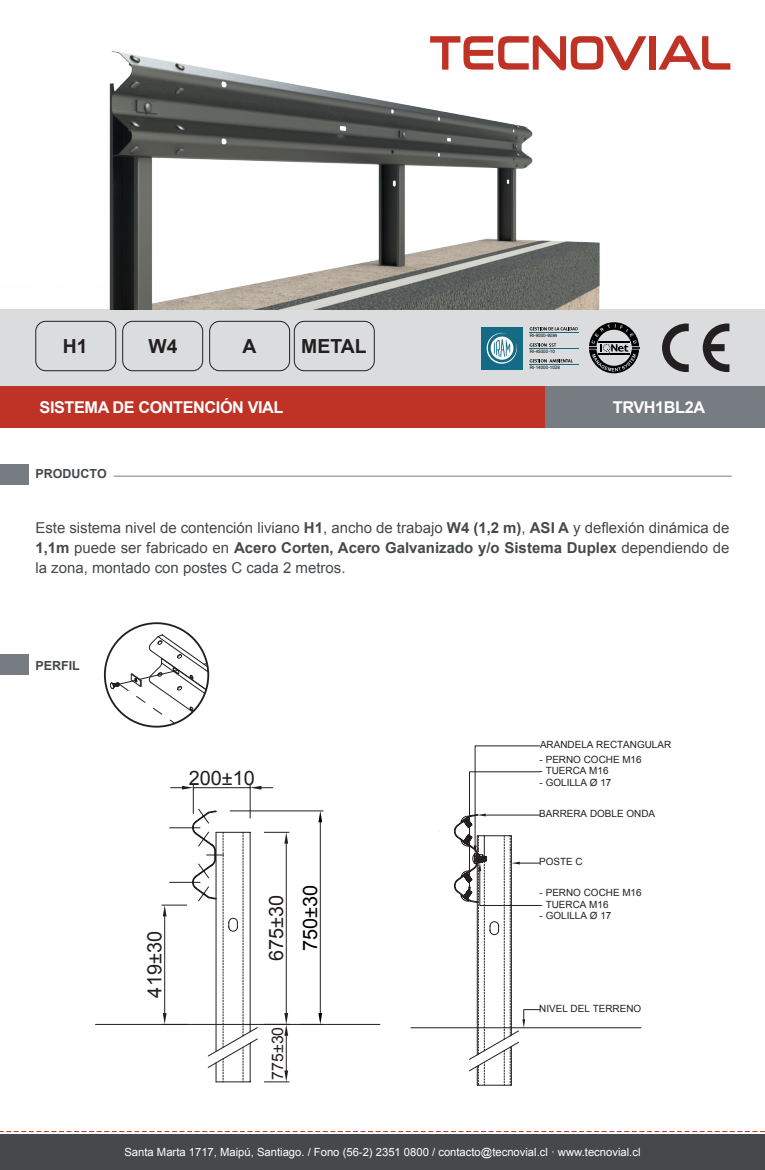
<style>
.page{position:relative;width:765px;height:1170px;background:#fff}
.page>*{position:absolute;margin:0;border:0;box-sizing:border-box;transform-origin:0 0}
.t1{font:19.88px "Arial";color:#231f20}
.t2{font:19.88px "Arial";color:#000001}
.t3{font:700 19.38px "Arial";color:#231f20}
.t4{font:700 16.25px "Arial";letter-spacing:-.025em;color:#fff}
.t5{font:15.88px "Arial";color:#231f20}
.t6{font:15px/20px "Arial";color:#45494c;text-align:justify}
.t7{font:700 12.5px "Arial";color:#45494c}
.t8{font:11.25px "Arial";color:#fff}
.t9{font:9.88px "Arial";color:#231f20}
.t10{font:4.62px "Arial";color:#000}
.s1{font-weight:700}
</style>
<div class="page">
<div style="left:0;top:310px;width:765px;height:94px;background:#dbdcde"></div>
<hr style="left:530px;top:348px;width:49px;height:1px;background:#146b86">
<hr style="left:530px;top:364px;width:49px;height:1px;background:#146b86">
<hr style="left:530px;top:332px;width:49px;height:1px;background:#146b86">
<svg style="left:530px;top:343px;width:26px;height:4px"></svg>
<svg style="left:530px;top:359px;width:43px;height:3px"></svg>
<svg style="left:530px;top:327px;width:48px;height:3px"></svg>
<svg style="left:589px;top:322px;width:50px;height:51px"></svg>
<div style="left:482px;top:327px;width:41px;height:42px;background:#146b86"></div>
<svg style="left:486px;top:332px;width:31px;height:32px"></svg>
<svg style="left:662px;top:323px;width:27px;height:49px"></svg>
<svg style="left:703px;top:323px;width:26px;height:49px"></svg>
<div style="left:0;top:386px;width:545px;height:41px;background:#bf3226"></div>
<div style="left:545px;top:386px;width:220px;height:41px;background:#767c81"></div>
<div style="left:0;top:1134px;width:765px;height:35px;background:#45494c"></div>
<svg style="left:0;top:1131px;width:765px;height:1px"></svg>
<div style="left:35px;top:321px;width:81px;height:50px;border:1px solid #231f20;border-radius:10px"></div>
<div style="left:209px;top:321px;width:81px;height:50px;border:1px solid #231f20;border-radius:10px"></div>
<div style="left:294px;top:321px;width:81px;height:50px;border:1px solid #231f20;border-radius:10px"></div>
<div style="left:122px;top:321px;width:81px;height:50px;border:1px solid #231f20;border-radius:10px"></div>
<div style="left:0;top:464px;width:28px;height:20px;background:#767c81"></div>
<div style="left:0;top:654px;width:28px;height:21px;background:#767c81"></div>
<hr style="left:114px;top:476px;width:618px;height:1px;background:#767c81">
<svg style="left:105px;top:631px;width:103px;height:95px"></svg>
<div style="left:104px;top:622px;width:105px;height:105px;border:2px solid #231f20;border-radius:50%"></div>
<hr style="left:250px;top:784px;width:1px;height:34px;background:#231f20">
<hr style="left:193px;top:787px;width:57px;height:1px;background:#231f20">
<svg style="left:171px;top:784px;width:23px;height:24px"></svg>
<svg style="left:250px;top:785px;width:23px;height:4px"></svg>
<svg style="left:95px;top:808px;width:285px;height:274px"></svg>
<svg style="left:223px;top:832px;width:21px;height:249px"></svg>
<svg style="left:410px;top:815px;width:232px;height:214px"></svg>
<svg style="left:454px;top:745px;width:86px;height:340px"></svg>
<img style="left:0;top:36px;width:671px;height:274px">
<svg style="left:430px;top:35px;width:216px;height:35px"></svg>
<div style="left:649px;top:36px;width:7px;height:34px;background:#bf3226"></div>
<svg style="left:658px;top:35px;width:72px;height:35px"></svg>
<p class="t3" style="left:63px;top:333px;width:26px">H1</p>
<p class="t3" style="left:149px;top:333px;width:31px">W4</p>
<p class="t3" style="left:242px;top:333px;width:15px">A</p>
<p class="t3" style="left:301px;top:333px;width:67px">METAL</p>
<p class="t10" style="left:530px;top:333px;width:29px">RI-9000-9084</p>
<p class="t10" style="left:530px;top:349px;width:27px">RI-45000-10</p>
<p class="t10" style="left:530px;top:364px;width:32px">RI-14000-1038</p>
<p class="t4" style="left:40px;top:396px;width:245px">SISTEMA DE CONTENCIÓN VIAL</p>
<p class="t4" style="left:613px;top:396px;width:94px">TRVH1BL2A</p>
<p class="t7" style="left:35px;top:465px;width:73px">PRODUCTO</p>
<p class="t6" style="left:35px;top:517px;width:696px">Este sistema nivel de contención liviano <span class="s1">H1</span>, ancho de trabajo <span class="s1">W4 (1,2 m)</span>, <span class="s1">ASI A</span> y deflexión dinámica de <span class="s1">1,1m</span> puede ser fabricado en <span class="s1">Acero Corten, Acero Galvanizado y/o Sistema Duplex</span> dependiendo de la zona, montado con postes C cada 2 metros.</p>
<p class="t7" style="left:35px;top:657px;width:46px">PERFIL</p>
<h1 class="t1" style="left:189px;top:764px;width:68px">200±10</h1>
<h1 class="t1" style="left:142px;top:997px;width:68px;rotate:-90deg">419±30</h1>
<h1 class="t1" style="left:263px;top:961px;width:68px;rotate:-90deg">675±30</h1>
<h1 class="t2" style="left:297px;top:950px;width:68px;rotate:-90deg">750±30</h1>
<p class="t5" style="left:267px;top:1079px;width:54px;rotate:-90deg">775±30</p>
<p class="t9" style="left:540px;top:738px;width:133px">ARANDELA RECTANGULAR</p>
<p class="t9" style="left:540px;top:752px;width:104px">- PERNO COCHE M16</p>
<p class="t9" style="left:540px;top:764px;width:70px">- TUERCA M16</p>
<p class="t9" style="left:540px;top:775px;width:73px">- GOLILLA Ø 17</p>
<p class="t9" style="left:539px;top:807px;width:117px">BARRERA DOBLE ONDA</p>
<p class="t9" style="left:539px;top:855px;width:45px">POSTE C</p>
<p class="t9" style="left:540px;top:886px;width:104px">- PERNO COCHE M16</p>
<p class="t9" style="left:540px;top:897px;width:70px">- TUERCA M16</p>
<p class="t9" style="left:540px;top:909px;width:73px">- GOLILLA Ø 17</p>
<p class="t9" style="left:539px;top:1001px;width:104px">NIVEL DEL TERRENO</p>
<p class="t8" style="left:124px;top:1144px;width:518px">Santa Marta 1717, Maipú, Santiago. / Fono (56-2) 2351 0800 / contacto@tecnovial.cl · www.tecnovial.cl</p>
</div>
